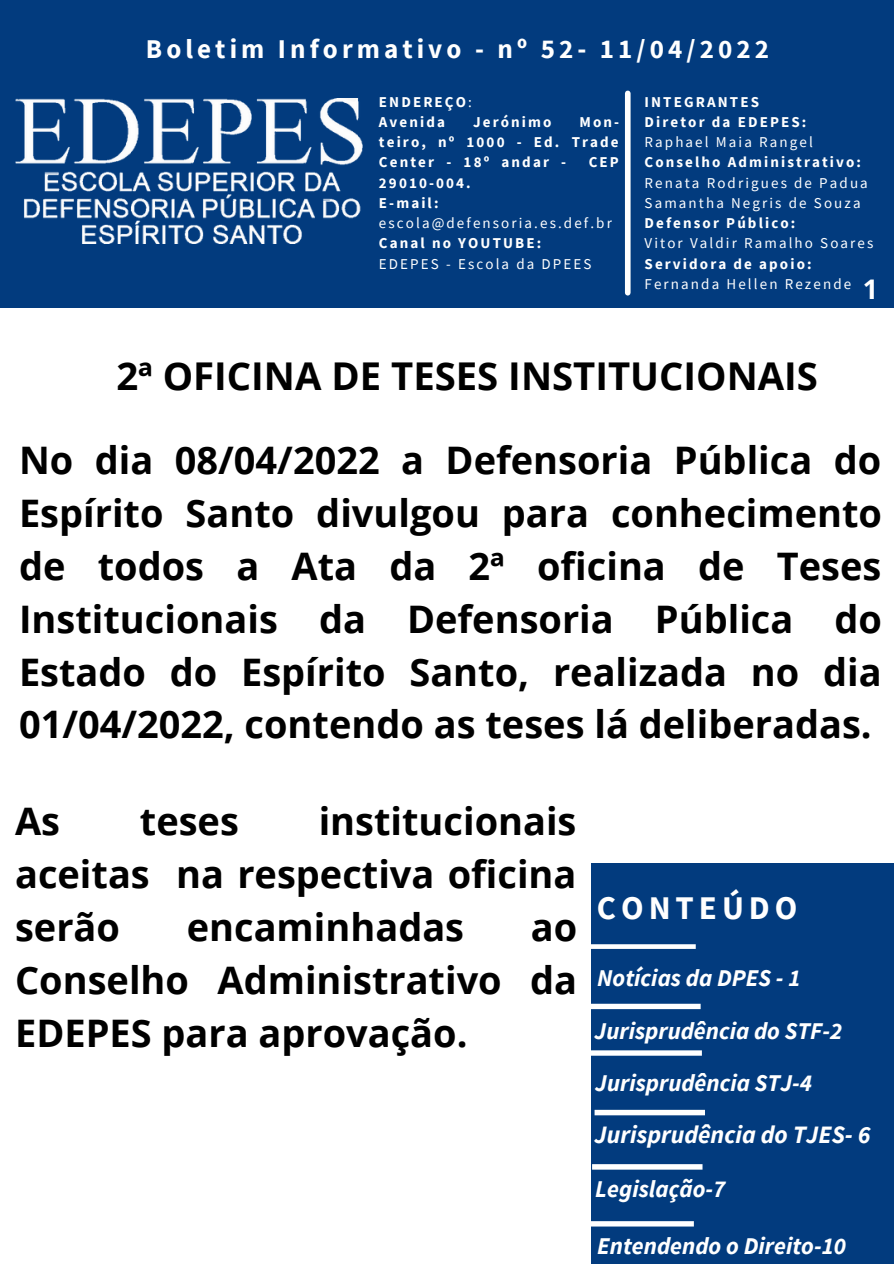
<style>
.page{position:relative;width:894px;height:1264px;background:#fff}
.page>*{position:absolute;margin:0;border:0;box-sizing:border-box;transform-origin:0 0}
.t1{font:700 38.25px "Open Sans";color:#000}
.t2{font:700 37.95px/52.9px "Open Sans";color:#000;text-align:justify}
.t3{font:700 33px "Source Sans Pro";letter-spacing:.15em;color:#fff}
.t4{font:700 27px "Source Sans Pro";letter-spacing:.15em;color:#fff}
.t5{font:700 27px "Open Sans";color:#fff}
.t6{font:italic 700 25.05px "Source Sans Pro";color:#fff}
.t7{font:italic 700 24px "Source Sans Pro";color:#fff}
.t8{font:700 15px/20.2px "Source Sans Pro";letter-spacing:.14em;color:#fff;text-align:justify}
.t9{font:15px/20.2px "Source Sans Pro";letter-spacing:.14em;color:#fff}
.s1{font-weight:400}
.s2{font-weight:700}
</style>
<div class="page">
<div style="left:0;top:0;width:893px;height:307px;background:#023b7e"></div>
<img style="left:15px;top:98px;width:347px;height:146px">
<div style="left:591px;top:863px;width:302px;height:400px;background:#023b7e"></div>
<svg style="left:591px;top:944px;width:104px;height:4px"></svg>
<svg style="left:591px;top:1050px;width:110px;height:5px"></svg>
<svg style="left:591px;top:1221px;width:102px;height:5px"></svg>
<svg style="left:591px;top:1003px;width:109px;height:6px"></svg>
<div style="left:624px;top:93px;width:6px;height:200px;background:#fff"></div>
<svg style="left:594px;top:1109px;width:110px;height:6px"></svg>
<svg style="left:592px;top:1164px;width:110px;height:5px"></svg>
<p class="t4" style="left:146px;top:31px;width:624px">Boletim Informativo - nº 52- 11/04/2022</p>
<p class="t8" style="left:379px;top:91px;width:94px">ENDEREÇO<span class="s1">:</span></p>
<p class="t8" style="left:379px;top:111px;width:68px">Avenida</p>
<p class="t8" style="left:473px;top:111px;width:80px">Jerónimo</p>
<p class="t8" style="left:379px;top:111px;width:242px;text-indent:200px">Mon&shy;teiro, nº 1000 - Ed. Trade Center - 18º andar -</p>
<p class="t8" style="left:588px;top:152px;width:32px">CEP</p>
<p class="t8" style="left:379px;top:172px;width:93px">29010-004.</p>
<p class="t9" style="left:379px;top:192px;width:234px"><span class="s2">E-mail: </span>escola@defensoria.es.def.br</p>
<p class="t8" style="left:379px;top:233px;width:164px">Canal no YOUTUBE:</p>
<p class="t9" style="left:379px;top:253px;width:214px">EDEPES - Escola da DPEES</p>
<p class="t8" style="left:644px;top:91px;width:116px">INTEGRANTES</p>
<p class="t8" style="left:644px;top:111px;width:163px">Diretor da EDEPES:</p>
<p class="t9" style="left:644px;top:132px;width:170px">Raphael Maia Rangel</p>
<p class="t8" style="left:644px;top:152px;width:218px">Conselho Administrativo:</p>
<p class="t9" style="left:644px;top:172px;width:225px">Renata Rodrigues de Padua</p>
<p class="t9" style="left:644px;top:192px;width:217px">Samantha Negris de Souza</p>
<p class="t8" style="left:644px;top:213px;width:152px">Defensor Público:</p>
<p class="t9" style="left:644px;top:233px;width:230px">Vitor Valdir Ramalho Soares</p>
<p class="t8" style="left:644px;top:253px;width:168px">Servidora de apoio:</p>
<p class="t9" style="left:644px;top:273px;width:208px">Fernanda Hellen Rezende</p>
<p class="t5" style="left:862px;top:270px;width:17px">1</p>
<p class="t1" style="left:116px;top:349px;width:703px">2ª OFICINA DE TESES INSTITUCIONAIS</p>
<p class="t2" style="left:19px;top:432px;width:864px">No dia 08/04/2022 a Defensoria Pública do Espírito Santo divulgou para conhecimento de todos a Ata da 2ª oficina de Teses Institucionais da Defensoria Pública do Estado do Espírito Santo, realizada no dia 01/04/2022, contendo as teses lá deliberadas.</p>
<p class="t2" style="left:15px;top:794px;width:562px;text-indent:303px">institucionais aceitas na respectiva oficina serão</p>
<p class="t2" style="left:15px;top:794px;width:47px">As</p>
<p class="t2" style="left:140px;top:794px;width:100px">teses</p>
<p class="t2" style="left:187px;top:900px;width:279px">encaminhadas</p>
<p class="t2" style="left:15px;top:900px;width:563px;text-indent:515px">ao Conselho Administrativo da EDEPES para aprovação.</p>
<p class="t3" style="left:596px;top:886px;width:202px">CONTEÚDO</p>
<p class="t7" style="left:597px;top:961px;width:205px">Notícias da DPES - 1</p>
<p class="t7" style="left:594px;top:1015px;width:249px">Jurisprudência do STF-2</p>
<p class="t7" style="left:595px;top:1067px;width:218px">Jurisprudência STJ-4</p>
<p class="t6" style="left:594px;top:1118px;width:277px">Jurisprudência do TJES- 6</p>
<p class="t7" style="left:595px;top:1173px;width:132px">Legislação-7</p>
<p class="t7" style="left:597px;top:1230px;width:250px">Entendendo o Direito-10</p>
</div>
